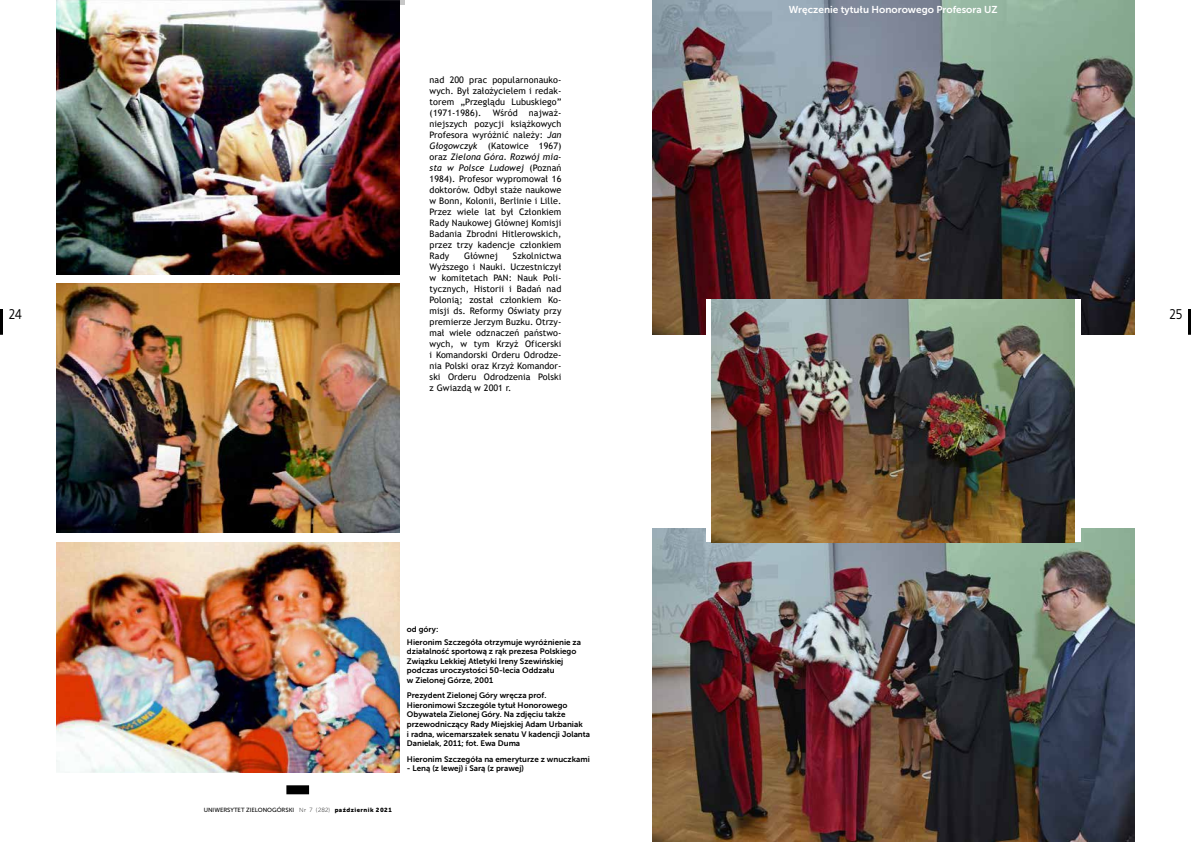
<style>
.page{position:relative;width:1191px;height:842px;background:#fff}
.page>*{position:absolute;margin:0;border:0;box-sizing:border-box;transform-origin:0 0}
.t1{font:14px "EFN Bureau OT";color:#000}
.t2{font:10px "Museo Sans 700";color:#fff}
.t3{font:9px/11px "Trebuchet MS";letter-spacing:.01em;color:#000;text-align:justify}
.t4{font:8px/9.6px "Museo Sans 700";color:#000}
.t5{font:6px "Museo Sans 500";letter-spacing:-.005em;color:#000}
.s1{font-style:italic}
.s2{font-family:"Museo Sans 100"}
.s3{font-family:"Museo Sans 900"}
</style>
<div class="page">
<hr style="left:0;top:309px;width:3px;height:25px;background:#000">
<hr style="left:1188px;top:309px;width:3px;height:25px;background:#000">
<div style="left:191px;top:0;width:213px;height:5px;background:#c7c7c7"></div>
<div style="left:286px;top:785px;width:23px;height:9px;background:#000"></div>
<img style="left:57px;top:0;width:343px;height:274px">
<img style="left:57px;top:284px;width:343px;height:249px">
<img style="left:57px;top:542px;width:343px;height:230px">
<img style="left:652px;top:0;width:482px;height:334px">
<img style="left:652px;top:529px;width:482px;height:313px">
<div style="left:706px;top:300px;width:374px;height:242px;background:#fff"></div>
<img style="left:711px;top:300px;width:363px;height:242px">
<p class="t2" style="left:788px;top:4px;width:210px">Wręczenie tytułu Honorowego Profesora UZ</p>
<p class="t3" style="left:429px;top:74px;width:133px">nad 200 prac popularnonauko&shy;wych. Był założycielem i redak&shy;torem „Przeglądu Lubuskiego” (1971-1986). Wśród najważ&shy;niejszych pozycji książkowych Profesora wyróżnić należy: <span class="s1">Jan Głogowczyk</span> (Katowice 1967) oraz <span class="s1">Zielona Góra. Rozwój mia&shy;sta w Polsce Ludowej</span> (Poznań 1984). Profesor wypromował 16 doktorów. Odbył staże naukowe w Bonn, Kolonii, Berlinie i Lille.<br>Przez wiele lat był Członkiem Rady Naukowej Głównej Komisji Badania Zbrodni Hitlerowskich, przez trzy kadencje członkiem Rady</p>
<p class="t3" style="left:464px;top:250px;width:35px">Głównej</p>
<p class="t3" style="left:429px;top:250px;width:133px;text-indent:83px">Szkolnictwa Wyższego i Nauki. Uczestniczył w komitetach PAN: Nauk Poli&shy;tycznych, Historii i Badań nad Polonią; został członkiem Ko&shy;misji ds. Reformy Oświaty przy premierze Jerzym Buzku. Otrzy&shy;mał wiele odznaczeń państwo&shy;wych, w tym Krzyż Oficerski i Komandorski Orderu Odrodze&shy;nia Polski oraz Krzyż Komandor&shy;ski Orderu Odrodzenia Polski z Gwiazdą w 2001 r.</p>
<h1 class="t1" style="left:9px;top:306px;width:15px">24</h1>
<h1 class="t1" style="left:1169px;top:306px;width:14px">25</h1>
<p class="t5" style="left:204px;top:807px;width:189px">UNIWERSYTET ZIELONOGÓRSKI <span class="s2">Nr 7 (282)</span> <span class="s3">październik 2021</span></p>
<p class="t4" style="left:407px;top:623px;width:176px;line-height:12.4px">od góry:<br>Hieronim Szczegóła otrzymuje wyróżnienie za</p>
<p class="t4" style="left:407px;top:647px;width:171px">działalność sportową z rąk prezesa Polskiego Związku Lekkiej Atletyki Ireny Szewińskiej podczas uroczystości 50-lecia Oddzału<br>w Zielonej Górze, 2001</p>
<p class="t4" style="left:407px;top:691px;width:185px">Prezydent Zielonej Góry wręcza prof.<br>Hieronimowi Szczególe tytuł Honorowego Obywatela Zielonej Góry. Na zdjęciu także przewodniczący Rady Miejskiej Adam Urbaniak<br>i radna, wicemarszałek senatu V kadencji Jolanta Danielak, 2011; fot. Ewa Duma</p>
<p class="t4" style="left:407px;top:754px;width:184px">Hieronim Szczegóła na emeryturze z wnuczkami</p>
<p class="t4" style="left:407px;top:763px;width:118px">- Leną (z lewej) i Sarą (z prawej)</p>
</div>
